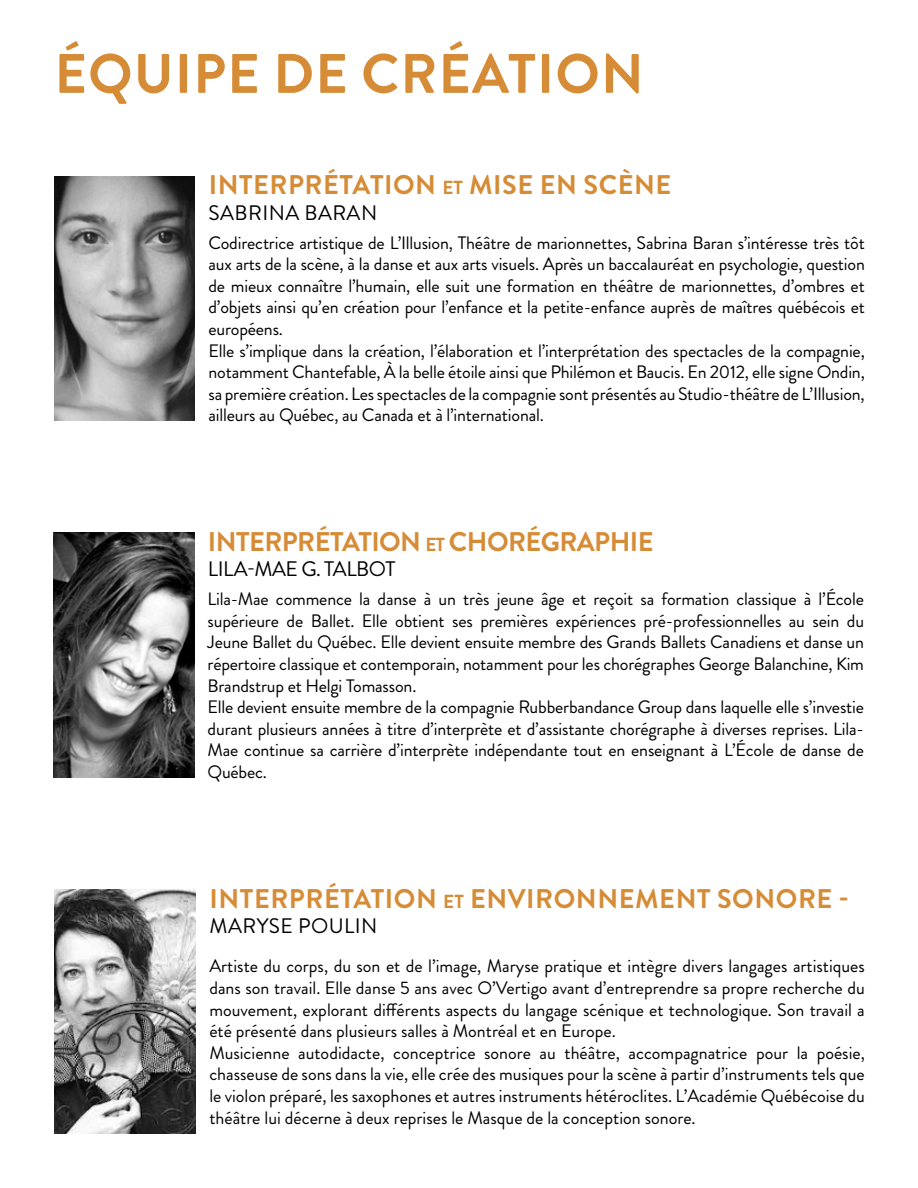
<style>
.page{position:relative;width:918px;height:1188px;background:#fff}
.page>*{position:absolute;margin:0;border:0;box-sizing:border-box;transform-origin:0 0}
.t1{font:700 55.5px "Brandon Grotesque";letter-spacing:.02em;color:#d68c36}
.t2{font:700 27px "Brandon Grotesque";letter-spacing:.02em;color:#d68c36}
.t3{font:700 27px "Brandon Grotesque";letter-spacing:-.02em;color:#d68c36}
.t4{font:21px "Brandon Grotesque";letter-spacing:.02em;color:#000}
.t5{font:21px "Brandon Grotesque";letter-spacing:-.02em;color:#000}
.t6{font:18px/21.6px "Brandon Grotesque";letter-spacing:-.01em;color:#000}
.s1{font-size:18.9px}
</style>
<div class="page">
<img style="left:54px;top:176px;width:141px;height:245px">
<img style="left:53px;top:533px;width:141px;height:244px">
<img style="left:55px;top:889px;width:141px;height:245px">
<h1 class="t1" style="left:54px;top:35px;width:591px">ÉQUIPE DE CRÉATION</h1>
<h2 class="t2" style="left:209px;top:166px;width:464px">INTERPRÉTATION <span class="s1">ET</span> MISE EN SCÈNE</h2>
<p class="t4" style="left:209px;top:198px;width:170px">SABRINA BARAN</p>
<p class="t6" style="left:208px;top:232px;width:658px">Codirectrice artistique de L’Illusion, Théâtre de marionnettes, Sabrina Baran s’intéresse très tôt aux arts de la scène, à la danse et aux arts visuels. Après un baccalauréat en psychologie, question de mieux connaître l’humain, elle suit une formation en théâtre de marionnettes, d’ombres et d’objets ainsi qu’en création pour l’enfance et la petite-enfance auprès de maîtres québécois et européens.<br>Elle s’implique dans la création, l’élaboration et l’interprétation des spectacles de la compagnie, notamment Chantefable, À la belle étoile ainsi que Philémon et Baucis. En 2012, elle signe Ondin, sa première création. Les spectacles de la compagnie sont présentés au Studio-théâtre de L’Illusion, ailleurs au Québec, au Canada et à l’international.</p>
<h2 class="t3" style="left:208px;top:523px;width:447px">INTERPRÉTATION <span class="s1">ET</span> CHORÉGRAPHIE</h2>
<p class="t5" style="left:208px;top:554px;width:189px">LILA-MAE G. TALBOT</p>
<p class="t6" style="left:208px;top:589px;width:658px">Lila-Mae commence la danse à un très jeune âge et reçoit sa formation classique à l’École supérieure de Ballet. Elle obtient ses premières expériences pré-professionnelles au sein du Jeune Ballet du Québec. Elle devient ensuite membre des Grands Ballets Canadiens et danse un répertoire classique et contemporain, notamment pour les chorégraphes George Balanchine, Kim Brandstrup et Helgi Tomasson.<br>Elle devient ensuite membre de la compagnie Rubberbandance Group dans laquelle elle s’investie durant plusieurs années à titre d’interprète et d’assistante chorégraphe à diverses reprises. Lila-Mae continue sa carrière d’interprète indépendante tout en enseignant à L’École de danse de Québec.</p>
<h2 class="t2" style="left:210px;top:879px;width:641px">INTERPRÉTATION <span class="s1">ET</span> ENVIRONNEMENT SONORE -</h2>
<p class="t4" style="left:210px;top:911px;width:169px">MARYSE POULIN</p>
<p class="t6" style="left:209px;top:956px;width:657px">Artiste du corps, du son et de l’image, Maryse pratique et intègre divers langages artistiques dans son travail. Elle danse 5 ans avec O’Vertigo avant d’entreprendre sa propre recherche du mouvement, explorant différents aspects du langage scénique et technologique. Son travail a été présenté dans plusieurs salles à Montréal et en Europe.<br>Musicienne autodidacte, conceptrice sonore au théâtre, accompagnatrice pour la poésie, chasseuse de sons dans la vie, elle crée des musiques pour la scène à partir d’instruments tels que le violon préparé, les saxophones et autres instruments hétéroclites. L’Académie Québécoise du théâtre lui décerne à deux reprises le Masque de la conception sonore.</p>
</div>
